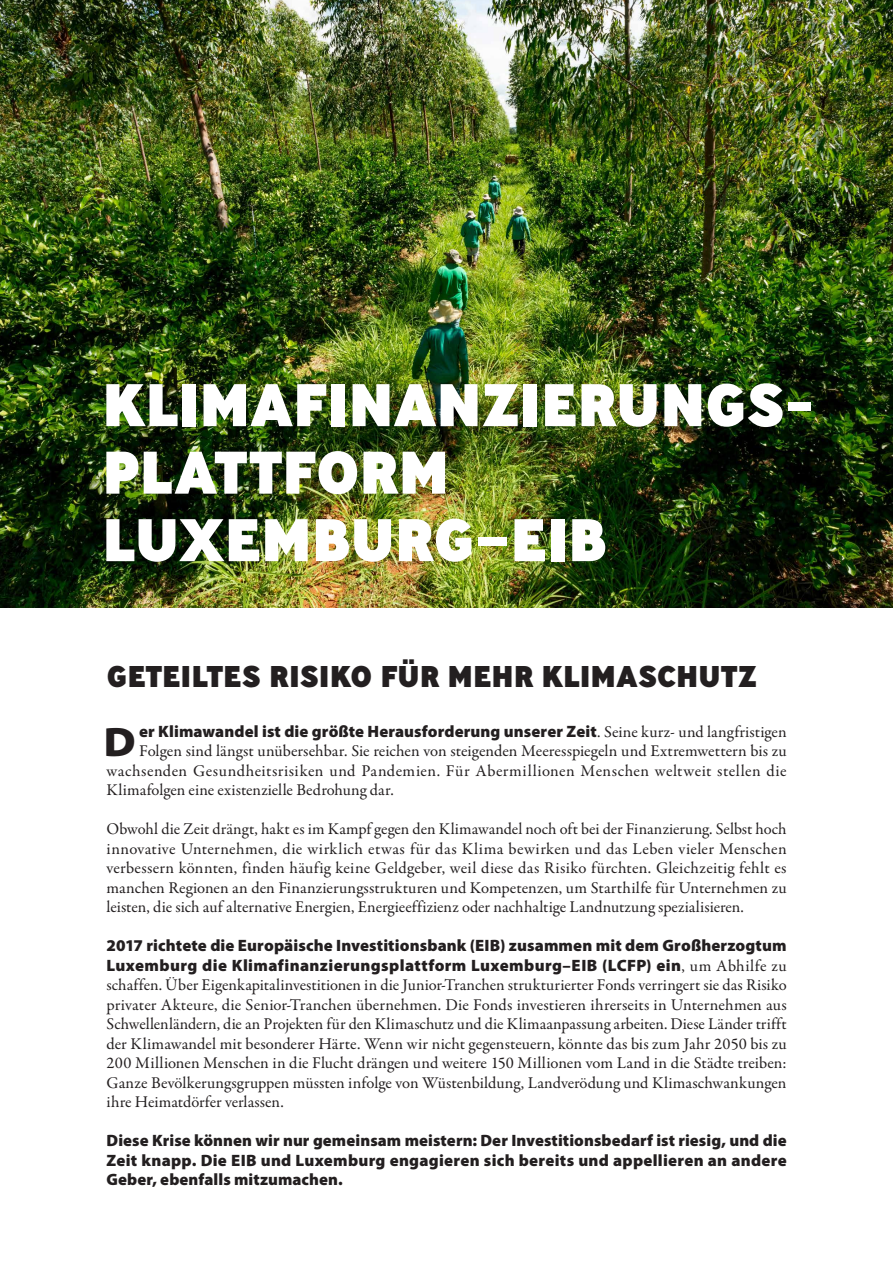
<style>
.page{position:relative;width:893px;height:1263px;background:#fff}
.page>*{position:absolute;margin:0;border:0;box-sizing:border-box;transform-origin:0 0}
.TITRE{font:800 60px/67.5px "Ministry";letter-spacing:-.01em;color:#fff}
._04_TXT_COURANT_LETT{font:900 semi-expanded 41.25px "Myriad Pro";color:#231f20}
._01_titre_1{font:800 30px "Ministry";color:#231f20}
._04_TXT_COURANT_EN{font:16.5px/19.5px "Garamond Premr Pro";color:#231f20;text-align:justify}
._04_TXT_COURANT_LETT-2{font:16.5px "Garamond Premr Pro";letter-spacing:.015em;color:#231f20}
._04_TXT_COURANT_EN-2{font:900 16.5px/19.5px "Myriad Pro";letter-spacing:.01em;color:#231f20;text-align:justify}
._04_TXT_COURANT_LETT-3{font:900 16.5px "Myriad Pro";letter-spacing:.005em;color:#231f20}
.s1{font-family:"Garamond Premr Pro";font-weight:400}
.s2{font-family:"Myriad Pro";font-weight:900}
</style>
<div class="page">
<img style="left:0;top:0;width:893px;height:608px">
<p class="TITRE" style="left:102px;top:370px;width:713px">KLIMAFINANZIERUNGS-<br>PLATTFORM<br>LUXEMBURG–EIB</p>
<p class="_01_titre_1" style="left:107px;top:656px;width:652px">GETEILTES RISIKO FÜR MEHR KLIMASCHUTZ</p>
<p class="_04_TXT_COURANT_LETT" style="left:104px;top:719px;width:34px">D</p>
<p class="_04_TXT_COURANT_LETT-3" style="left:139px;top:722px;width:649px">er Klimawandel ist die größte Herausforderung unserer Zeit<span class="s1">. Seine kurz- und langfristigen</span></p>
<p class="_04_TXT_COURANT_LETT-2" style="left:139px;top:741px;width:649px">Folgen sind längst unübersehbar. Sie reichen von steigenden Meeresspiegeln und Extremwettern bis zu</p>
<p class="_04_TXT_COURANT_LETT-2" style="left:107px;top:760px;width:682px">wachsenden Gesundheitsrisiken und Pandemien. Für Abermillionen Menschen weltweit stellen die</p>
<p class="_04_TXT_COURANT_LETT-2" style="left:107px;top:780px;width:289px">Klimafolgen eine existenzielle Bedrohung dar.</p>
<p class="_04_TXT_COURANT_EN" style="left:107px;top:820px;width:682px">Obwohl die Zeit drängt, hakt es im Kampf gegen den Klimawandel noch oft bei der Finanzierung. Selbst hoch innovative Unternehmen, die wirklich etwas für das Klima bewirken und das Leben vieler Menschen verbessern könnten, finden häufig keine Geldgeber, weil diese das Risiko fürchten. Gleichzeitig fehlt es manchen Regionen an den Finanzierungsstrukturen und Kompetenzen, um Starthilfe für Unternehmen zu leisten, die sich auf alternative Energien, Energieeffizienz oder nachhaltige Landnutzung spezialisieren.</p>
<p class="_04_TXT_COURANT_EN" style="left:107px;top:937px;width:682px"><span class="s2">2017 richtete die Europäische Investitionsbank (EIB) zusammen mit dem Großherzogtum Luxemburg die Klimafinanzierungsplattform Luxemburg–EIB (LCFP) ein</span>, um Abhilfe zu schaffen. Über Eigenkapitalinvestitionen in die Junior-Tranchen strukturierter Fonds verringert sie das Risiko privater Akteure, die Senior-Tranchen übernehmen. Die Fonds investieren ihrerseits in Unternehmen aus Schwellenländern, die an Projekten für den Klimaschutz und die Klimaanpassung arbeiten. Diese Länder trifft der Klimawandel mit besonderer Härte. Wenn wir nicht gegensteuern, könnte das bis zum Jahr 2050 bis zu 200 Millionen Menschen in die Flucht drängen und weitere 150 Millionen vom Land in die Städte treiben:<br>Ganze Bevölkerungsgruppen müssten infolge von Wüstenbildung, Landverödung und Klimaschwankungen ihre Heimatdörfer verlassen.</p>
<p class="_04_TXT_COURANT_EN-2" style="left:107px;top:1131px;width:682px">Diese Krise können wir nur gemeinsam meistern: Der Investitionsbedarf ist riesig, und die Zeit knapp. Die EIB und Luxemburg engagieren sich bereits und appellieren an andere Geber, ebenfalls mitzumachen.</p>
</div>
